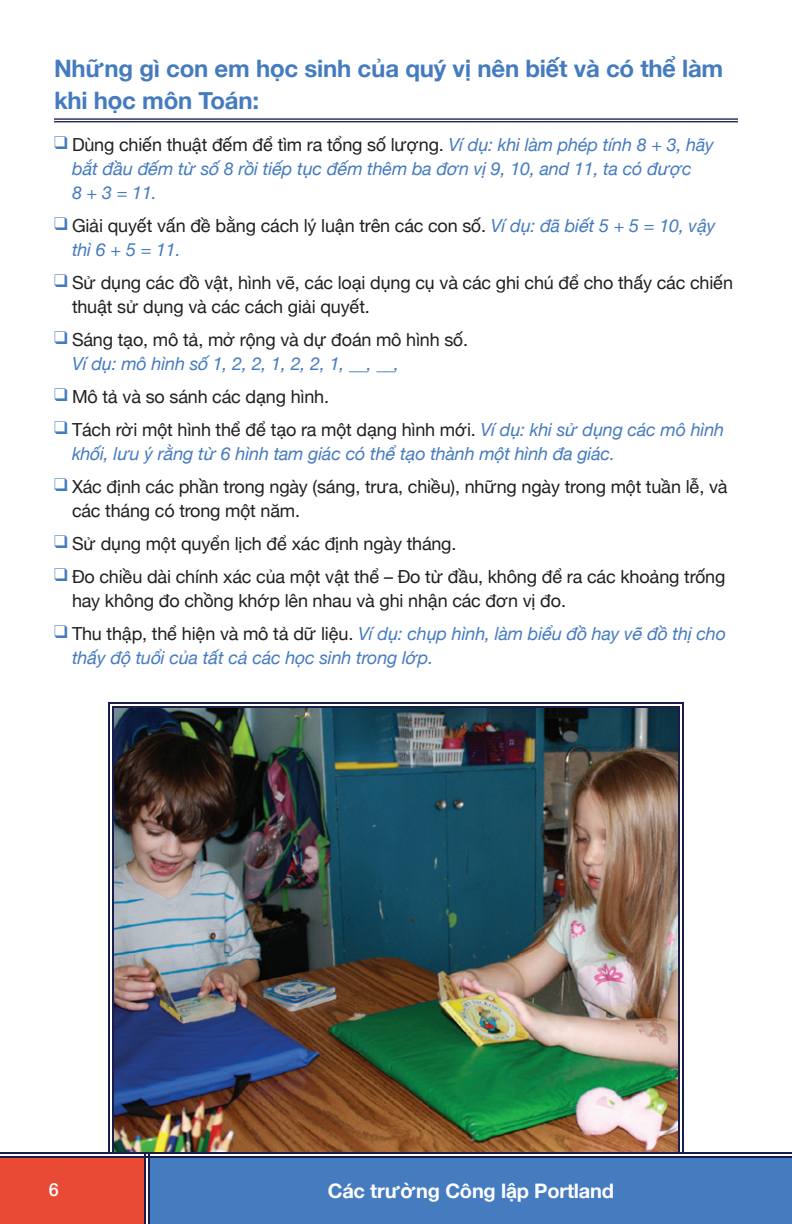
<style>
.page{position:relative;width:792px;height:1224px;background:#fff}
.page>*{position:absolute;margin:0;border:0;box-sizing:border-box;transform-origin:0 0}
.t1{font:700 24px/32px "Helvetica Neue";letter-spacing:-.01em;color:#457bbf}
.t2{font:700 20px "Helvetica Neue";letter-spacing:-.01em;color:#fff}
.t3{font:18px/24px "Helvetica Neue";letter-spacing:-.01em;color:#231f20}
.t4{font:italic 18px/24px "Helvetica Neue";letter-spacing:-.01em;color:#457bbf}
.t5{font:500 18px "Helvetica Neue";color:#fff}
.s1{font-style:normal;color:#231f20}
.s2{color:#457bbf}
.s3{font-style:italic;color:#457bbf}
</style>
<div class="page">
<img style="left:108px;top:702px;width:576px;height:450px">
<div style="left:149px;top:1157px;width:643px;height:67px;background:#457bbf"></div>
<div style="left:0;top:1157px;width:145px;height:67px;background:#e84a36"></div>
<hr style="left:148px;top:1153px;width:2px;height:71px;background:#1a1c4b">
<hr style="left:144px;top:1153px;width:2px;height:71px;background:#1a1c4b">
<hr style="left:0;top:1152px;width:792px;height:2px;background:#1a1c4b">
<hr style="left:0;top:1156px;width:792px;height:2px;background:#1a1c4b">
<hr style="left:54px;top:118px;width:684px;height:2px;background:#1a1c4b">
<hr style="left:54px;top:121px;width:684px;height:1px;background:#1a1c4b">
<h1 class="t1" style="left:54px;top:53px;width:671px">Những gì con em học sinh của quý vị nên biết và có thể làm khi học môn Toán:</h1>
<p class="t4" style="left:72px;top:134px;width:643px;text-indent:-18px">❑ <span class="s1">Dùng chiến thuật đếm để tìm ra tổng số lượng.</span> Ví dụ: khi làm phép tính 8 + 3, hãy bắt đầu đếm từ số 8 rồi tiếp tục đếm thêm ba đơn vị 9, 10, and 11, ta có được<br>8 + 3 = 11.</p>
<p class="t3" style="left:72px;top:215px;width:645px;text-indent:-18px"><span class="s2">❑</span> Giải quyết vấn đề bằng cách lý luận trên các con số. <span class="s3">Ví dụ: đã biết 5 + 5 = 10, vậy thì 6 + 5 = 11.</span></p>
<p class="t3" style="left:72px;top:272px;width:663px;text-indent:-18px"><span class="s2">❑</span> Sử dụng các đồ vật, hình vẽ, các loại dụng cụ và các ghi chú để cho thấy các chiến thuật sử dụng và các cách giải quyết.</p>
<p class="t3" style="left:72px;top:329px;width:398px;text-indent:-18px"><span class="s2">❑</span> Sáng tạo, mô tả, mở rộng và dự đoán mô hình số.<br><span class="s3">Ví dụ: mô hình số 1, 2, 2, 1, 2, 2, 1, __, __,</span></p>
<p class="t3" style="left:54px;top:386px;width:277px"><span class="s2">❑</span> Mô tả và so sánh các dạng hình.</p>
<p class="t4" style="left:72px;top:419px;width:654px;text-indent:-18px">❑ <span class="s1">Tách rời một hình thể để tạo ra một dạng hình mới.</span> Ví dụ: khi sử dụng các mô hình khối, lưu ý rằng từ 6 hình tam giác có thể tạo thành một hình đa giác.</p>
<p class="t3" style="left:72px;top:476px;width:657px;text-indent:-18px"><span class="s2">❑</span> Xác định các phần trong ngày (sáng, trưa, chiều), những ngày trong một tuần lễ, và các tháng có trong một năm.</p>
<p class="t3" style="left:54px;top:533px;width:404px"><span class="s2">❑</span> Sử dụng một quyển lịch để xác định ngày tháng.</p>
<p class="t3" style="left:72px;top:566px;width:655px;text-indent:-18px"><span class="s2">❑</span> Đo chiều dài chính xác của một vật thể – Đo từ đầu, không để ra các khoảng trống hay không đo chồng khớp lên nhau và ghi nhận các đơn vị đo.</p>
<p class="t4" style="left:72px;top:623px;width:656px;text-indent:-18px">❑ <span class="s1">Thu thập, thể hiện và mô tả dữ liệu.</span> Ví dụ: chụp hình, làm biểu đồ hay vẽ đồ thị cho thấy độ tuổi của tất cả các học sinh trong lớp.</p>
<p class="t5" style="left:49px;top:1175px;width:12px">6</p>
<p class="t2" style="left:328px;top:1176px;width:288px">Các trường Công lập Portland</p>
</div>
